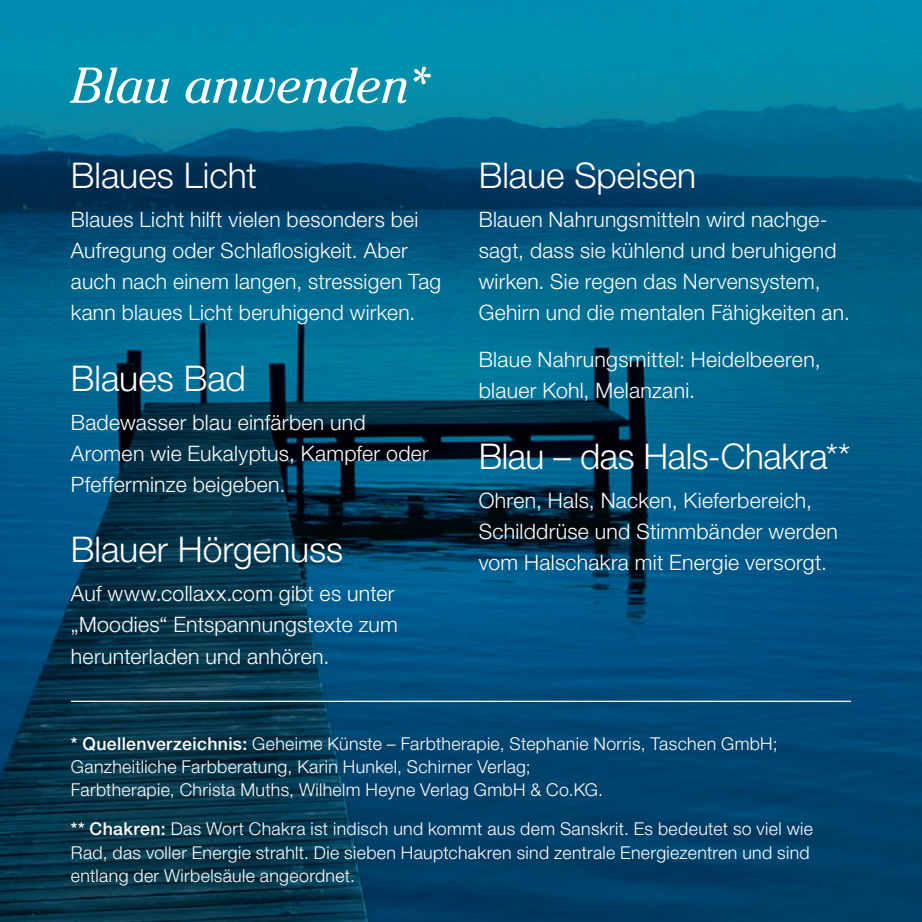
<style>
.page{position:relative;width:922px;height:922px;background:#fff}
.page>*{position:absolute;margin:0;border:0;box-sizing:border-box;transform-origin:0 0}
.t1{font:italic 50px "Cheltenham Std";letter-spacing:-.01em;color:#fff}
.t2{font:300 35.5px "Helvetica Neue LT Std";color:#fff}
.t3{font:300 21.25px/31.2px "Helvetica Neue LT Std";letter-spacing:.015em;color:#fff}
.t4{font:300 17.75px/23.5px "Helvetica Neue LT Std";letter-spacing:.02em;color:#fff}
.s1{font-weight:500}
</style>
<div class="page">
<img style="left:0;top:0;width:921px;height:921px">
<hr style="left:71px;top:700px;width:779px;height:1px;background:#fff">
<h1 class="t1" style="left:71px;top:56px;width:362px">Blau anwenden*</h1>
<h2 class="t2" style="left:71px;top:153px;width:187px">Blaues Licht</h2>
<p class="t3" style="left:71px;top:203px;width:372px">Blaues Licht hilft vielen besonders bei Aufregung oder Schlaflosigkeit. Aber auch nach einem langen, stressigen Tag kann blaues Licht beruhigend wirken.</p>
<h2 class="t2" style="left:71px;top:356px;width:176px">Blaues Bad</h2>
<p class="t3" style="left:71px;top:406px;width:359px">Badewasser blau einfärben und<br>Aromen wie Eukalyptus, Kampfer oder<br>Pfefferminze beigeben.</p>
<h2 class="t2" style="left:71px;top:527px;width:274px">Blauer Hörgenuss</h2>
<p class="t3" style="left:71px;top:577px;width:328px">Auf www.collaxx.com gibt es unter „Moodies“ Entspannungstexte zum herunterladen und anhören.</p>
<h2 class="t2" style="left:478px;top:153px;width:219px">Blaue Speisen</h2>
<p class="t3" style="left:478px;top:203px;width:372px">Blauen Nahrungsmitteln wird nachge&shy;sagt, dass sie kühlend und beruhigend wirken. Sie regen das Nervensystem, Gehirn und die mentalen Fähigkeiten an.</p>
<p class="t3" style="left:478px;top:343px;width:343px">Blaue Nahrungsmittel: Heidelbeeren, blauer Kohl, Melanzani.</p>
<h2 class="t2" style="left:478px;top:434px;width:373px">Blau – das Hals-Chakra**</h2>
<p class="t3" style="left:478px;top:484px;width:360px">Ohren, Hals, Nacken, Kieferbereich,<br>Schilddrüse und Stimmbänder werden vom Halschakra mit Energie versorgt.</p>
<p class="t4" style="left:71px;top:731px;width:708px"><span class="s1">* Quellenverzeichnis:</span> Geheime Künste – Farbtherapie, Stephanie Norris, Taschen GmbH;<br>Ganzheitliche Farbberatung, Karin Hunkel, Schirner Verlag;<br>Farbtherapie, Christa Muths, Wilhelm Heyne Verlag GmbH &amp; Co.KG.</p>
<p class="t4" style="left:71px;top:816px;width:743px"><span class="s1">** Chakren:</span> Das Wort Chakra ist indisch und kommt aus dem Sanskrit. Es bedeutet so viel wie<br>Rad, das voller Energie strahlt. Die sieben Hauptchakren sind zentrale Energiezentren und sind entlang der Wirbelsäule angeordnet.</p>
</div>
